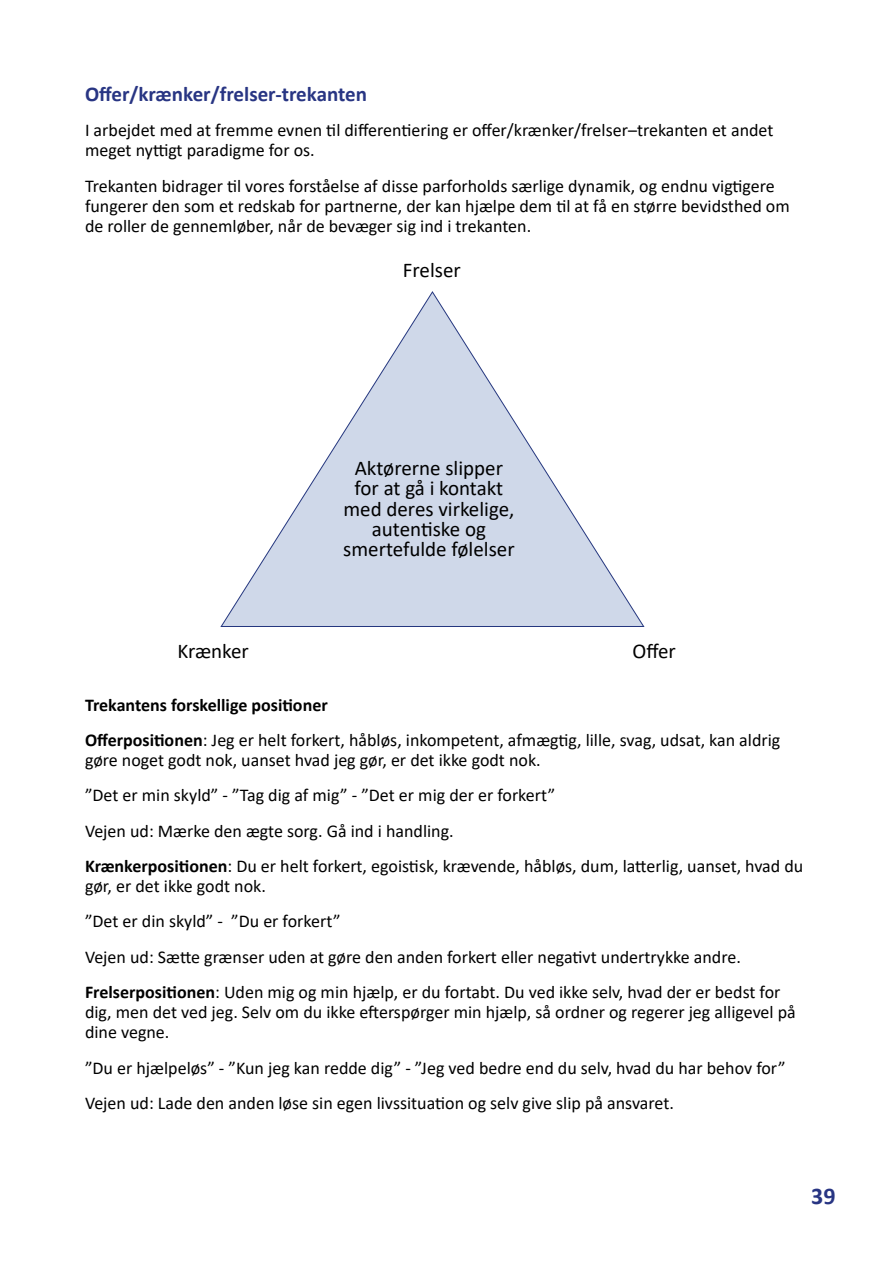
<style>
.page{position:relative;width:893px;height:1263px;background:#fff}
.page>*{position:absolute;margin:0;border:0;box-sizing:border-box;transform-origin:0 0}
.t1{font:700 24px "Calibri";color:#283583}
.t2{font:21px/20.2px "Calibri";color:#000;text-align:center}
.t3{font:700 21px "Calibri";color:#283583}
.t4{font:18px/35.2px "Calibri";color:#000}
.s1{font-weight:700}
</style>
<div class="page">
<svg style="left:220px;top:291px;width:425px;height:336px"></svg>
<p class="t3" style="left:85px;top:79px;width:283px">Offer/krænker/frelser-trekanten</p>
<p class="t4" style="left:85px;top:119px;width:690px;line-height:20.2px">I arbejdet med at fremme evnen til differentiering er offer/krænker/frelser–trekanten et andet meget nyttigt paradigme for os.</p>
<p class="t4" style="left:85px;top:175px;width:706px;line-height:20.2px">Trekanten bidrager til vores forståelse af disse parforholds særlige dynamik, og endnu vigtigere fungerer den som et redskab for partnerne, der kan hjælpe dem til at få en større bevidsthed om de roller de gennemløber, når de bevæger sig ind i trekanten.</p>
<p class="t2" style="left:403px;top:260px;width:59px">Frelser</p>
<p class="t2" style="left:343px;top:457px;width:173px">Aktørerne slipper for at gå i kontakt med deres virkelige, autentiske og smertefulde følelser</p>
<p class="t2" style="left:178px;top:640px;width:73px">Krænker</p>
<p class="t2" style="left:633px;top:640px;width:45px">Offer</p>
<p class="t4" style="left:85px;top:686px;width:697px"><span class="s1">Trekantens forskellige positioner<br>Offerpositionen</span>: Jeg er helt forkert, håbløs, inkompetent, afmægtig, lille, svag, udsat, kan aldrig</p>
<p class="t4" style="left:85px;top:742px;width:720px">gøre noget godt nok, uanset hvad jeg gør, er det ikke godt nok.<br>”Det er min skyld” - ”Tag dig af mig” - ”Det er mig der er forkert”<br>Vejen ud: Mærke den ægte sorg. Gå ind i handling.<br><span class="s1">Krænkerpositionen</span>: Du er helt forkert, egoistisk, krævende, håbløs, dum, latterlig, uanset, hvad du</p>
<p class="t4" style="left:85px;top:868px;width:697px">gør, er det ikke godt nok.<br>”Det er din skyld” - ”Du er forkert”<br>Vejen ud: Sætte grænser uden at gøre den anden forkert eller negativt undertrykke andre.<br><span class="s1">Frelserpositionen</span>: Uden mig og min hjælp, er du fortabt. Du ved ikke selv, hvad der er bedst for</p>
<p class="t4" style="left:85px;top:1001px;width:712px;line-height:20.2px">dig, men det ved jeg. Selv om du ikke efterspørger min hjælp, så ordner og regerer jeg alligevel på dine vegne.</p>
<p class="t4" style="left:85px;top:1049px;width:702px">”Du er hjælpeløs” - ”Kun jeg kan redde dig” - ”Jeg ved bedre end du selv, hvad du har behov for”<br>Vejen ud: Lade den anden løse sin egen livssituation og selv give slip på ansvaret.</p>
<h1 class="t1" style="left:811px;top:1179px;width:26px">39</h1>
</div>
